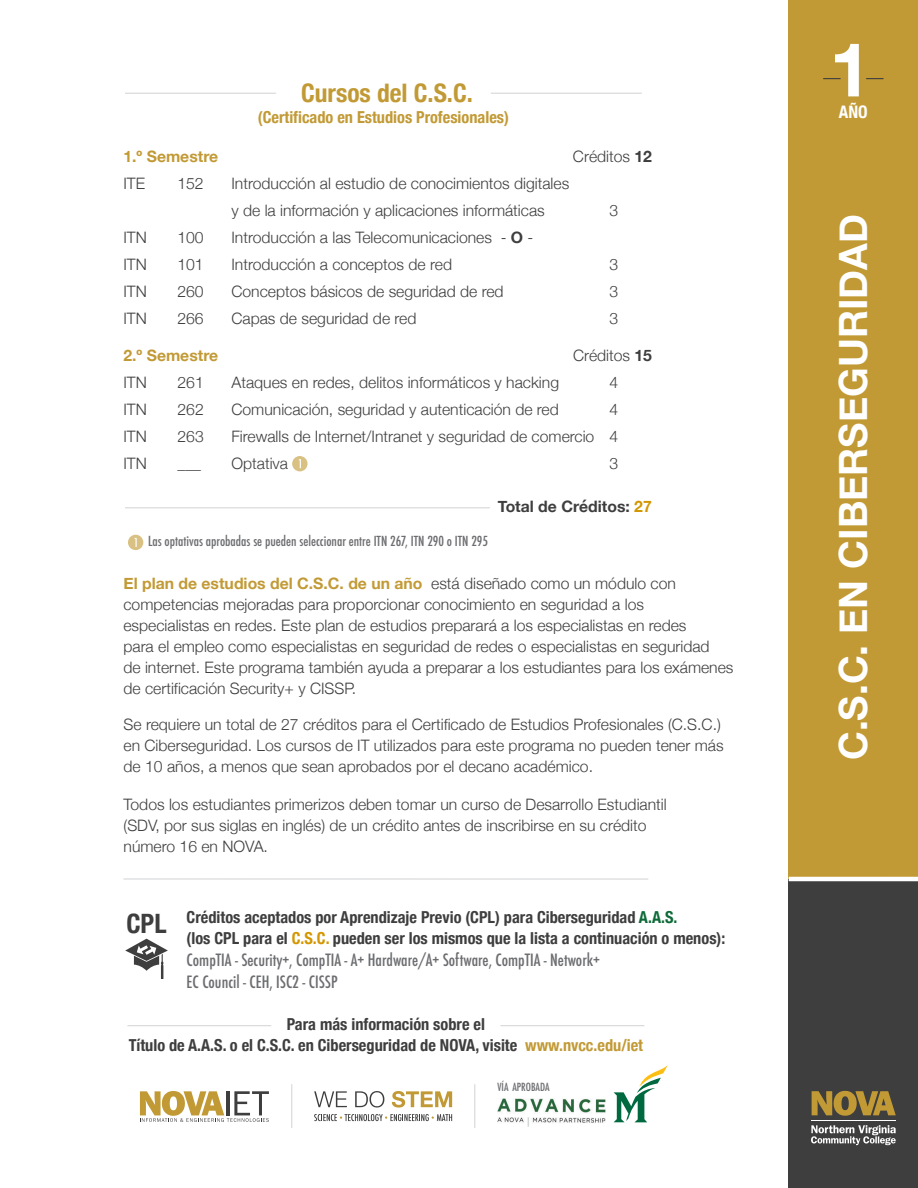
<style>
.page{position:relative;width:918px;height:1188px;background:#fff}
.page>*{position:absolute;margin:0;border:0;box-sizing:border-box;transform-origin:0 0}
.t1{font:700 39px "Helvetica Neue";color:#fff}
.t2{font:700 condensed 26.7px "Helvetica Neue";color:#3e3e3f}
.t3{font:700 condensed 25.5px "Helvetica Neue";color:#c29a35}
.t4{font:700 condensed 17.25px "Helvetica Neue";color:#fff}
.t5{font:700 condensed 16.5px/20.2px "Helvetica Neue";color:#3e3e3f}
.t6{font:500 condensed 16.5px/22.5px "Futura";color:#6c6d70}
.t7{font:700 condensed 16.5px "Helvetica Neue";color:#c29a35}
.t8{font:300 15.75px/21px "Helvetica Neue";color:#3e3e3f}
.t9{font:700 15.75px "Helvetica Neue";color:#c29a35}
.t10{font:700 15.75px "Helvetica Neue";color:#3e3e3f}
.t11{font:500 condensed 13.5px "Futura";color:#6c6d70}
.t12{font:500 condensed 10.95px "Futura";color:#6c6d70}
.s1{font-style:inherit}
.s2{font-weight:700}
.s3{color:#d49600}
.s4{font-weight:700;color:#c29a35}
.s5{color:#0d6a38}
.s6{color:#c29a35}
</style>
<div class="page">
<div style="left:789px;top:0;width:129px;height:1188px;background:#c29a35"></div>
<div style="left:789px;top:880px;width:129px;height:308px;background:#3e3e3f"></div>
<svg style="left:823px;top:44px;width:36px;height:52px"></svg>
<svg style="left:866px;top:78px;width:18px;height:1px"></svg>
<svg style="left:812px;top:1091px;width:84px;height:25px"></svg>
<svg style="left:811px;top:1125px;width:85px;height:20px"></svg>
<hr style="left:811px;top:1120px;width:85px;height:1px;background:#fff">
<div style="left:128px;top:535px;width:15px;height:15px;background:#d9c184;border-radius:50%"></div>
<svg style="left:135px;top:538px;width:2px;height:9px"></svg>
<svg style="left:292px;top:456px;width:16px;height:15px"></svg>
<svg style="left:299px;top:459px;width:2px;height:9px"></svg>
<hr style="left:125px;top:93px;width:151px;height:1px;background:#d1d2d4">
<svg style="left:125px;top:938px;width:43px;height:41px"></svg>
<hr style="left:123px;top:879px;width:525px;height:1px;background:#d1d2d4">
<svg style="left:614px;top:1065px;width:54px;height:57px"></svg>
<img style="left:498px;top:1099px;width:108px;height:27px">
<hr style="left:291px;top:1084px;width:1px;height:44px;background:#d1d2d4">
<svg style="left:140px;top:1091px;width:129px;height:31px"></svg>
<svg style="left:355px;top:1091px;width:29px;height:17px"></svg>
<svg style="left:314px;top:1091px;width:33px;height:16px"></svg>
<svg style="left:392px;top:1091px;width:60px;height:17px"></svg>
<svg style="left:314px;top:1114px;width:138px;height:7px"></svg>
<hr style="left:474px;top:1084px;width:1px;height:44px;background:#d1d2d4">
<hr style="left:127px;top:1025px;width:144px;height:1px;background:#d1d2d4">
<hr style="left:789px;top:877px;width:129px;height:4px;background:#fff">
<hr style="left:491px;top:93px;width:151px;height:1px;background:#d1d2d4">
<hr style="left:500px;top:1025px;width:144px;height:1px;background:#d1d2d4">
<hr style="left:125px;top:507px;width:365px;height:1px;background:#d1d2d4">
<h2 class="t3" style="left:301px;top:71px;width:173px">Cursos del C.S.C.</h2>
<p class="t7" style="left:258px;top:104px;width:253px">(Certificado en Estudios Profesionales)</p>
<p class="t9" style="left:123px;top:144px;width:96px">1.º Semestr<span class="s1">e</span></p>
<p class="t8" style="left:573px;top:145px;width:81px">Créditos <span class="s2">12</span></p>
<p class="t8" style="left:123px;top:172px;width:23px">ITE</p>
<p class="t8" style="left:177px;top:172px;width:28px">152</p>
<p class="t8" style="left:231px;top:169px;width:339px;line-height:27px">Introducción al estudio de conocimientos digitales y de la información y aplicaciones informáticas</p>
<p class="t8" style="left:609px;top:199px;width:10px">3</p>
<p class="t8" style="left:123px;top:226px;width:25px">ITN</p>
<p class="t8" style="left:177px;top:226px;width:28px">100</p>
<p class="t8" style="left:231px;top:226px;width:303px">Introducción a las Telecomunicaciones - <span class="s2">O</span> -</p>
<p class="t8" style="left:123px;top:252px;width:25px">ITN</p>
<p class="t8" style="left:177px;top:252px;width:28px">101</p>
<p class="t8" style="left:231px;top:252px;width:222px">Introducción a conceptos de red</p>
<p class="t8" style="left:609px;top:252px;width:10px">3</p>
<p class="t8" style="left:123px;top:279px;width:25px">ITN</p>
<p class="t8" style="left:177px;top:279px;width:28px">260</p>
<p class="t8" style="left:231px;top:279px;width:274px">Conceptos básicos de seguridad de red</p>
<p class="t8" style="left:609px;top:279px;width:10px">3</p>
<p class="t8" style="left:123px;top:306px;width:25px">ITN</p>
<p class="t8" style="left:177px;top:306px;width:28px">266</p>
<p class="t8" style="left:231px;top:306px;width:186px">Capas de seguridad de red</p>
<p class="t8" style="left:609px;top:306px;width:10px">3</p>
<p class="t9" style="left:123px;top:343px;width:96px">2.º Semestr<span class="s1">e</span></p>
<p class="t8" style="left:573px;top:344px;width:81px">Créditos <span class="s2">15</span></p>
<p class="t8" style="left:123px;top:371px;width:25px">ITN</p>
<p class="t8" style="left:177px;top:371px;width:28px">261</p>
<p class="t8" style="left:231px;top:371px;width:329px">Ataques en redes, delitos informáticos y hacking</p>
<p class="t8" style="left:610px;top:371px;width:10px">4</p>
<p class="t8" style="left:123px;top:398px;width:25px">ITN</p>
<p class="t8" style="left:177px;top:398px;width:28px">262</p>
<p class="t8" style="left:231px;top:398px;width:329px">Comunicación, seguridad y autenticación de red</p>
<p class="t8" style="left:610px;top:398px;width:10px">4</p>
<p class="t8" style="left:123px;top:425px;width:25px">ITN</p>
<p class="t8" style="left:177px;top:425px;width:28px">263</p>
<p class="t8" style="left:231px;top:425px;width:364px">Firewalls de Internet/Intranet y seguridad de comercio</p>
<p class="t8" style="left:609px;top:425px;width:10px">4</p>
<p class="t8" style="left:123px;top:452px;width:25px">ITN</p>
<p class="t8" style="left:177px;top:452px;width:25px">___</p>
<p class="t8" style="left:231px;top:452px;width:58px">Optativa</p>
<p class="t8" style="left:610px;top:452px;width:10px">3</p>
<p class="t11" style="left:148px;top:533px;width:342px">Las optativas aprobadas se pueden seleccionar entre ITN 267, ITN 290 o ITN 295</p>
<p class="t10" style="left:498px;top:494px;width:155px"><span class="s1">T</span>otal de Créditos: <span class="s3">27</span></p>
<p class="t8" style="left:123px;top:571px;width:612px"><span class="s4">El plan de estudios del C.S.C. de un año</span> está diseñado como un módulo con competencias mejoradas para proporcionar conocimiento en seguridad a los especialistas en redes. Este plan de estudios preparará a los especialistas en redes<br>para el empleo como especialistas en seguridad de redes o especialistas en seguridad<br>de internet. Este programa también ayuda a preparar a los estudiantes para los exámenes de certificación Security+ y CISSP.</p>
<p class="t8" style="left:124px;top:713px;width:602px">Se requiere un total de 27 créditos para el Certificado de Estudios Profesionales (C.S.C.) en Ciberseguridad. Los cursos de IT utilizados para este programa no pueden tener más de 10 años, a menos que sean aprobados por el decano académico.</p>
<p class="t8" style="left:124px;top:793px;width:545px">Todos los estudiantes primerizos deben tomar un curso de Desarrollo Estudiantil (SDV, por sus siglas en inglés) de un crédito antes de inscribirse en su crédito número 16 en NOVA.</p>
<h2 class="t2" style="left:126px;top:901px;width:42px">CPL</h2>
<h3 class="t5" style="left:187px;top:906px;width:540px">Créditos aceptados por Aprendizaje Previo (CPL) para Ciberseguridad <span class="s5">A.A.S.<br></span>(los CPL para el <span class="s3">C.S.C.</span> pueden ser los mismos que la lista a continuación o menos):</h3>
<p class="t6" style="left:187px;top:949px;width:415px">CompTIA - Security+, CompTIA - A+ Hardware/A+ Software, CompTIA - Network+<br>EC Council - CEH, ISC2 - CISSP</p>
<p class="t5" style="left:129px;top:1013px;width:516px;line-height:21px;text-align:center">Para más información sobre el<br>Título de A.A.S. o el C.S.C. en Ciberseguridad de NOVA, visite <span class="s6">www.nvcc.edu/iet</span></p>
<p class="t12" style="left:498px;top:1080px;width:53px">VÍA APROBADA</p>
<p class="t4" style="left:839px;top:97px;width:30px">AÑO</p>
<p class="t1" style="left:823px;top:760px;width:548px;rotate:-90deg">C.S.C. EN CIBERSEGURIDAD</p>
</div>
